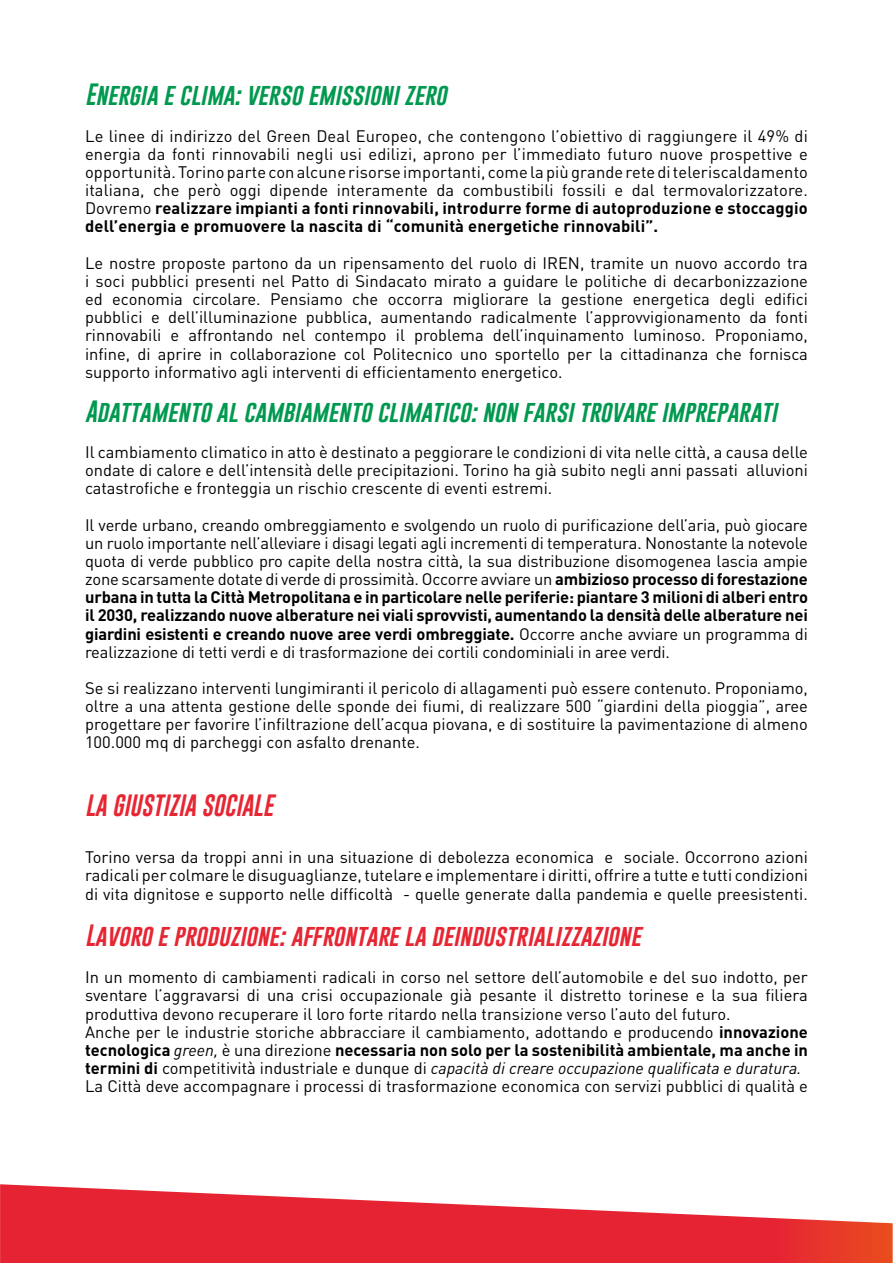
<style>
.page{position:relative;width:893px;height:1263px;background:#fff}
.page>*{position:absolute;margin:0;border:0;box-sizing:border-box;transform-origin:0 0}
.t1{font:italic 22.5px "Gobold";color:#00994f}
.t2{font:italic 22.5px "Gobold";color:#e62633}
.t3{font:16.5px/18.1px "DIN Pro";color:#000;text-align:justify}
.s1{font-weight:700}
.s2{font-style:italic}
</style>
<div class="page">
<svg style="left:0;top:1184px;width:893px;height:79px"></svg>
<h1 class="t1" style="left:85px;top:80px;width:363px">Energia e clima: verso emissioni zero</h1>
<p class="t3" style="left:85px;top:126px;width:724px">Le linee di indirizzo del Green Deal Europeo, che contengono l’obiettivo di raggiungere il 49% di energia da fonti rinnovabili negli usi edilizi, aprono per l’immediato futuro nuove prospettive e opportunità. Torino parte con alcune risorse importanti, come la più grande rete di teleriscaldamento italiana, che però oggi dipende interamente da combustibili fossili e dal termovalorizzatore.<br>Dovremo <span class="s1">realizzare impianti a fonti rinnovabili, introdurre forme di autoproduzione e stoccaggio dell’energia e promuovere la nascita di “comunità energetiche rinnovabili”.</span></p>
<p class="t3" style="left:85px;top:253px;width:724px">Le nostre proposte partono da un ripensamento del ruolo di IREN, tramite un nuovo accordo tra i soci pubblici presenti nel Patto di Sindacato mirato a guidare le politiche di decarbonizzazione ed economia circolare. Pensiamo che occorra migliorare la gestione energetica degli edifici pubblici e dell’illuminazione pubblica, aumentando radicalmente l’approvvigionamento da fonti rinnovabili e affrontando nel contempo il problema dell’inquinamento luminoso. Proponiamo, infine, di aprire in collaborazione col Politecnico uno sportello per la cittadinanza che fornisca supporto informativo agli interventi di efficientamento energetico.</p>
<h1 class="t1" style="left:85px;top:396px;width:693px">Adattamento al cambiamento climatico: non farsi trovare impreparati</h1>
<p class="t3" style="left:85px;top:442px;width:724px">Il cambiamento climatico in atto è destinato a peggiorare le condizioni di vita nelle città, a causa delle ondate di calore e dell’intensità delle precipitazioni. Torino ha già subito negli anni passati alluvioni catastrofiche e fronteggia un rischio crescente di eventi estremi.</p>
<p class="t3" style="left:85px;top:515px;width:724px">Il verde urbano, creando ombreggiamento e svolgendo un ruolo di purificazione dell’aria, può giocare un ruolo importante nell’alleviare i disagi legati agli incrementi di temperatura. Nonostante la notevole quota di verde pubblico pro capite della nostra città, la sua distribuzione disomogenea lascia ampie zone scarsamente dotate di verde di prossimità. Occorre avviare un <span class="s1">ambizioso processo di forestazione urbana in tutta la Città Metropolitana e in particolare nelle periferie: piantare 3 milioni di alberi entro il 2030, realizzando nuove alberature nei viali sprovvisti, aumentando la densità delle alberature nei giardini esistenti e creando nuove aree verdi ombreggiate.</span> Occorre anche avviare un programma di realizzazione di tetti verdi e di trasformazione dei cortili condominiali in aree verdi.</p>
<p class="t3" style="left:85px;top:678px;width:724px">Se si realizzano interventi lungimiranti il pericolo di allagamenti può essere contenuto. Proponiamo, oltre a una attenta gestione delle sponde dei fiumi, di realizzare 500 “giardini della pioggia”, aree progettare per favorire l’infiltrazione dell’acqua piovana, e di sostituire la pavimentazione di almeno 100.000 mq di parcheggi con asfalto drenante.</p>
<h1 class="t2" style="left:85px;top:790px;width:190px">LA GIUSTIZIA SOCIALE</h1>
<p class="t3" style="left:85px;top:847px;width:724px">Torino versa da troppi anni in una situazione di debolezza economica e sociale. Occorrono azioni radicali per colmare le disuguaglianze, tutelare e implementare i diritti, offrire a tutte e tutti condizioni di vita dignitose e supporto nelle difficoltà - quelle generate dalla pandemia e quelle preesistenti.</p>
<h1 class="t2" style="left:85px;top:921px;width:557px">Lavoro e produzione: affrontare la deindustrializzazione</h1>
<p class="t3" style="left:85px;top:967px;width:724px;text-align:left">In un momento di cambiamenti radicali in corso nel settore dell’automobile e del suo indotto, per sventare l’aggravarsi di una crisi occupazionale già pesante il distretto torinese e la sua filiera produttiva devono recuperare il loro forte ritardo nella transizione verso l’auto del futuro.<br>Anche per le industrie storiche abbracciare il cambiamento, adottando e producendo <span class="s1">innovazione tecnologica</span> <span class="s2">green,</span> è una direzione <span class="s1">necessaria non solo per la sostenibilità ambientale, ma anche in termini di</span> competitività industriale e dunque di <span class="s2">capacità di creare occupazione qualificata e duratura.<br></span>La Città deve accompagnare i processi di trasformazione economica con servizi pubblici di qualità e</p>
</div>
